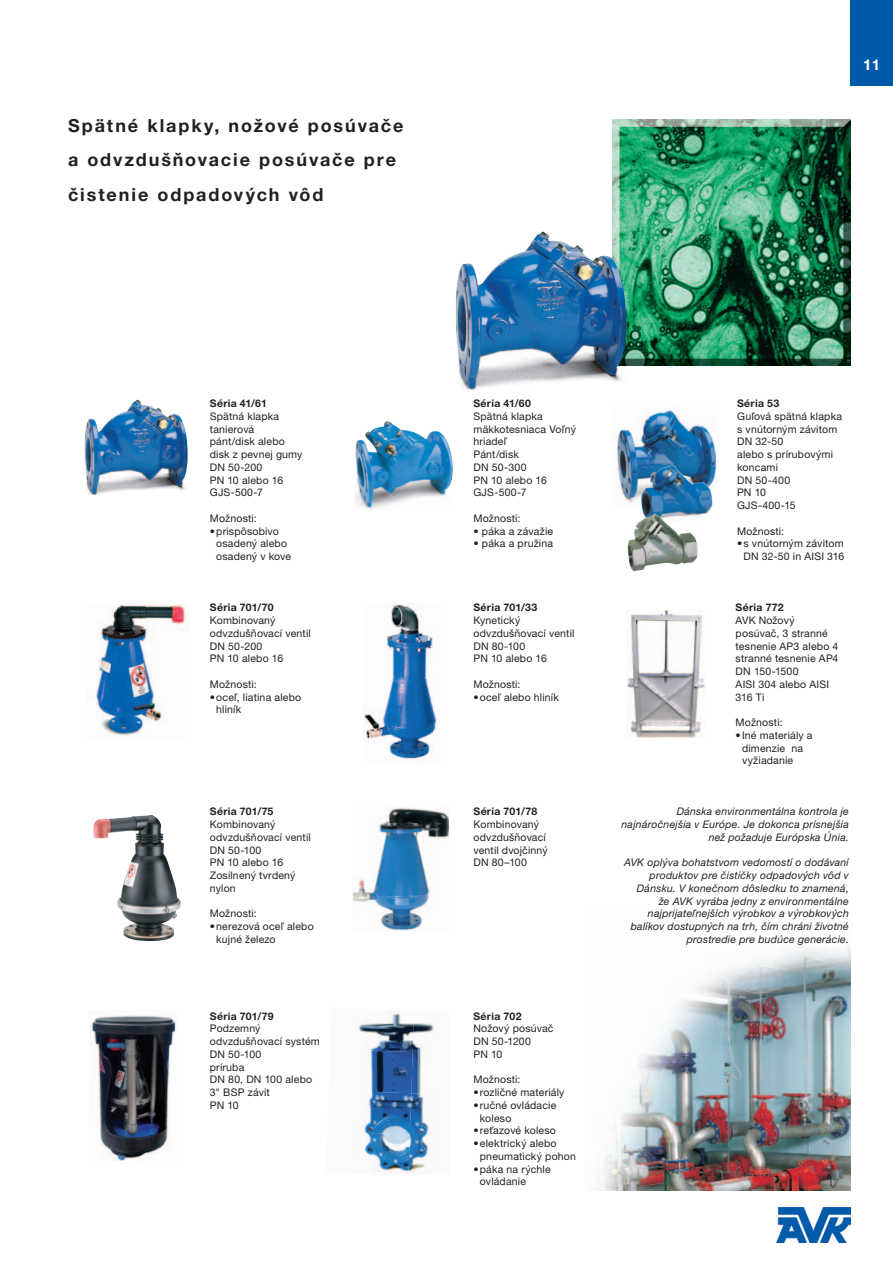
<style>
.page{position:relative;width:893px;height:1263px;background:#fff}
.page>*{position:absolute;margin:0;border:0;box-sizing:border-box;transform-origin:0 0}
.t1{font:700 18px/34.5px "Helvetica Neue LT Pro";letter-spacing:.105em;color:#231f20}
.t2{font:700 15px "Helvetica Neue LT Pro";color:#fff}
.t3{font:10.5px/12.8px "Helvetica Neue LT Pro";letter-spacing:.015em;color:#231f20}
.t4{font:italic 10.5px/12.8px "Helvetica Neue LT Pro";letter-spacing:.02em;color:#231f20;text-align:right}
.t5{font:700 10.5px "Helvetica Neue LT Pro";letter-spacing:.03em;color:#231f20}
</style>
<div class="page">
<div style="left:850px;top:0;width:43px;height:85px;background:#015aaa"></div>
<img style="left:776px;top:1207px;width:74px;height:35px">
<img style="left:85px;top:400px;width:103px;height:95px">
<img style="left:96px;top:604px;width:93px;height:132px">
<img style="left:358px;top:1012px;width:53px;height:37px">
<img style="left:411px;top:1023px;width:23px;height:70px">
<img style="left:370px;top:1049px;width:43px;height:44px">
<img style="left:363px;top:1090px;width:48px;height:41px">
<img style="left:408px;top:1093px;width:24px;height:80px">
<img style="left:364px;top:1131px;width:46px;height:43px">
<img style="left:612px;top:119px;width:238px;height:247px">
<img style="left:456px;top:231px;width:174px;height:159px">
<img style="left:616px;top:410px;width:101px;height:93px">
<img style="left:641px;top:465px;width:72px;height:51px">
<img style="left:598px;top:947px;width:252px;height:244px">
<img style="left:363px;top:604px;width:74px;height:155px">
<img style="left:93px;top:815px;width:88px;height:126px">
<img style="left:91px;top:1015px;width:85px;height:145px">
<img style="left:353px;top:808px;width:96px;height:123px">
<img style="left:355px;top:421px;width:98px;height:89px">
<img style="left:627px;top:513px;width:72px;height:58px">
<img style="left:627px;top:609px;width:77px;height:129px">
<h1 class="t1" style="left:68px;top:108px;width:337px">Spätné klapky, nožové posúvače a odvzdušňovacie posúvače pre čistenie odpadových vôd</h1>
<h2 class="t2" style="left:863px;top:55px;width:19px">11</h2>
<p class="t5" style="left:210px;top:397px;width:59px">Séria 41/61</p>
<p class="t3" style="left:210px;top:410px;width:94px">Spätná klapka tanierová<br>pánt/disk alebo disk z pevnej gumy<br>DN 50-200<br>PN 10 alebo 16<br>GJS-500-7</p>
<p class="t3" style="left:210px;top:512px;width:48px">Možnosti:</p>
<p class="t3" style="left:216px;top:524px;width:76px;text-indent:-6px">• prispôsobivo osadený alebo osadený v kove</p>
<p class="t5" style="left:210px;top:601px;width:65px">Séria 701/70</p>
<p class="t3" style="left:210px;top:614px;width:102px">Kombinovaný odvzdušňovací ventil<br>DN 50-200<br>PN 10 alebo 16</p>
<p class="t3" style="left:210px;top:678px;width:48px">Možnosti:</p>
<p class="t3" style="left:216px;top:690px;width:86px;text-indent:-6px">• oceľ, liatina alebo hliník</p>
<p class="t5" style="left:210px;top:805px;width:65px">Séria 701/75</p>
<p class="t3" style="left:210px;top:818px;width:102px">Kombinovaný odvzdušňovací ventil<br>DN 50-100<br>PN 10 alebo 16<br>Zosilnený tvrdený nylon</p>
<p class="t3" style="left:210px;top:907px;width:48px">Možnosti:</p>
<p class="t3" style="left:216px;top:920px;width:99px;text-indent:-6px">• nerezová oceľ alebo kujné železo</p>
<p class="t5" style="left:210px;top:1009px;width:65px">Séria 701/79</p>
<p class="t3" style="left:210px;top:1022px;width:111px">Podzemný odvzdušňovací systém<br>DN 50-100<br>príruba<br>DN 80, DN 100 alebo<br>3" BSP závit<br>PN 10</p>
<p class="t5" style="left:473px;top:397px;width:59px">Séria 41/60</p>
<p class="t3" style="left:473px;top:410px;width:104px">Spätná klapka mäkkotesniaca Voľný hriadeľ<br>Pánt/disk<br>DN 50-300<br>PN 10 alebo 16<br>GJS-500-7</p>
<p class="t3" style="left:473px;top:512px;width:48px">Možnosti:</p>
<p class="t3" style="left:473px;top:524px;width:81px">• páka a závažie</p>
<p class="t3" style="left:473px;top:537px;width:81px">• páka a pružina</p>
<p class="t5" style="left:473px;top:601px;width:65px">Séria 701/33</p>
<p class="t3" style="left:473px;top:614px;width:102px">Kynetický odvzdušňovací ventil<br>DN 80-100<br>PN 10 alebo 16</p>
<p class="t3" style="left:473px;top:678px;width:48px">Možnosti:</p>
<p class="t3" style="left:473px;top:690px;width:87px">• oceľ alebo hliník</p>
<p class="t5" style="left:473px;top:805px;width:65px">Séria 701/78</p>
<p class="t3" style="left:473px;top:818px;width:76px">Kombinovaný odvzdušňovací ventil dvojčinný<br>DN 80–100</p>
<p class="t5" style="left:473px;top:1009px;width:50px">Séria 702</p>
<p class="t3" style="left:473px;top:1022px;width:82px">Nožový posúvač<br>DN 50-1200<br>PN 10</p>
<p class="t3" style="left:473px;top:1073px;width:48px">Možnosti:</p>
<p class="t3" style="left:473px;top:1086px;width:93px">• rozličné materiály</p>
<p class="t3" style="left:480px;top:1098px;width:78px;text-indent:-6px">• ručné ovládacie koleso</p>
<p class="t3" style="left:473px;top:1124px;width:84px">• reťazové koleso</p>
<p class="t3" style="left:480px;top:1137px;width:98px;text-indent:-6px">• elektrický alebo pneumatický pohon</p>
<p class="t3" style="left:480px;top:1162px;width:72px;text-indent:-6px">• páka na rýchle ovládanie</p>
<p class="t5" style="left:737px;top:397px;width:44px">Séria 53</p>
<p class="t3" style="left:737px;top:410px;width:106px">Guľová spätná klapka s vnútorným závitom<br>DN 32-50<br>alebo s prírubovými koncami<br>DN 50-400<br>PN 10<br>GJS-400-15</p>
<p class="t3" style="left:737px;top:524px;width:48px">Možnosti:</p>
<p class="t3" style="left:737px;top:537px;width:109px;text-align:right">• s vnútorným závitom<br>DN 32-50 in AISI 316</p>
<p class="t5" style="left:736px;top:601px;width:49px">Séria 772</p>
<p class="t3" style="left:736px;top:614px;width:104px">AVK Nožový posúvač, 3 stranné tesnenie AP3 alebo 4 stranné tesnenie AP4<br>DN 150-1500<br>AISI 304 alebo AISI<br>316 Ti</p>
<p class="t3" style="left:736px;top:716px;width:48px">Možnosti:</p>
<p class="t3" style="left:742px;top:729px;width:72px;text-indent:-6px">• Iné materiály a dimenzie na vyžiadanie</p>
<p class="t4" style="left:621px;top:805px;width:229px">Dánska environmentálna kontrola je najnáročnejšia v Európe. Je dokonca prísnejšia než požaduje Európska Únia.</p>
<p class="t4" style="left:624px;top:856px;width:226px">AVK oplýva bohatstvom vedomostí o dodávaní produktov pre čističky odpadových vôd v Dánsku. V konečnom dôsledku to znamená, že AVK vyrába jedny z environmentálne najprijateľnejších výrobkov a výrobkových balíkov dostupných na trh, čím chráni životné prostredie pre budúce generácie.</p>
</div>
